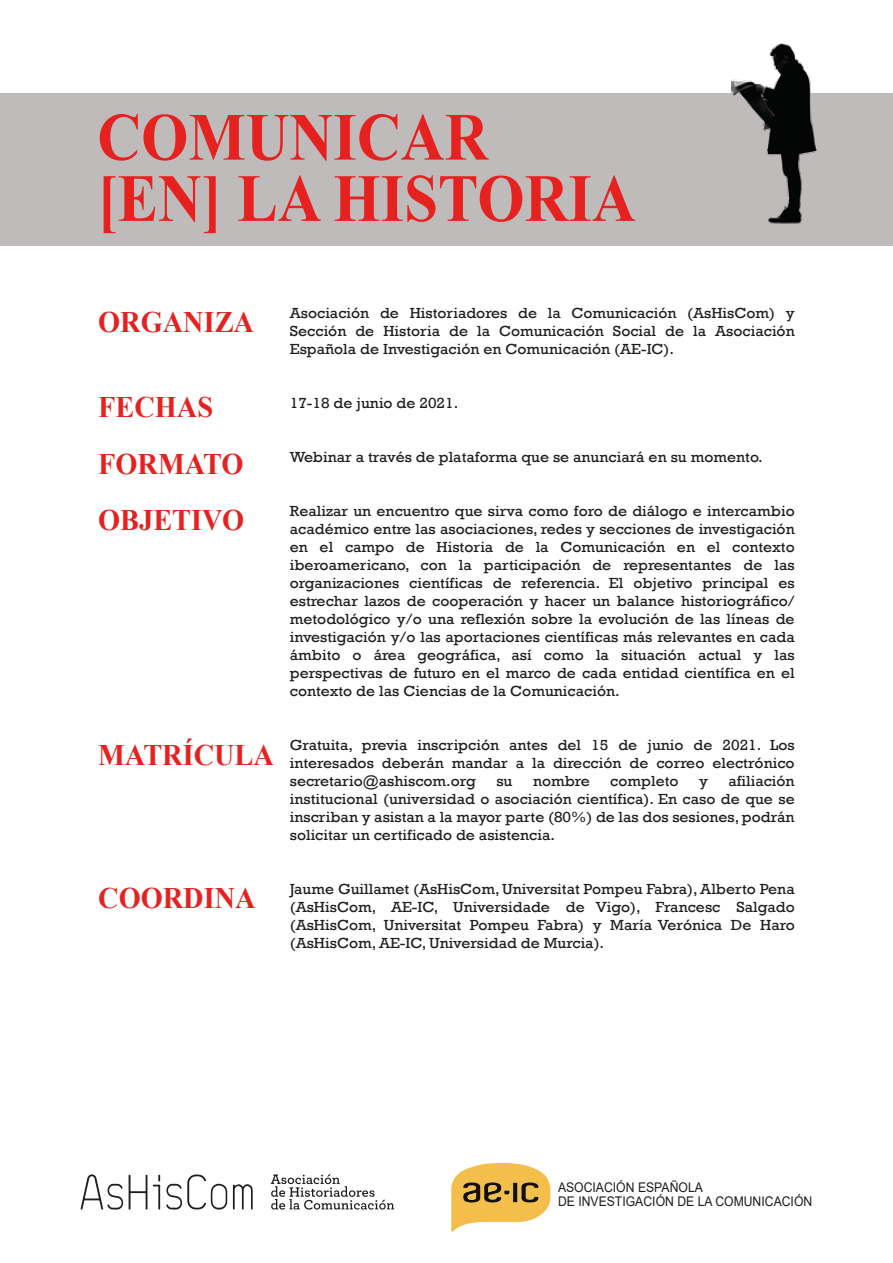
<style>
.page{position:relative;width:893px;height:1263px;background:#fff}
.page>*{position:absolute;margin:0;border:0;box-sizing:border-box;transform-origin:0 0}
.t1{font:700 67.5px/61.2px "Times New Roman";color:#e52220;scale:.9 1}
.t2{font:700 29.7px/56.7px "Times New Roman";color:#e52220;scale:.95 1}
.t3{font:15px/18px "Rockwell";color:#1d1d1b;text-align:justify;scale:1.05 1}
.t4{font:13.35px/14.1px "Arial";color:#1d1d1b;scale:.92 1}
</style>
<div class="page">
<div style="left:0;top:93px;width:893px;height:152px;background:#bfbbbb"></div>
<img style="left:731px;top:43px;width:85px;height:181px">
<svg style="left:129px;top:1175px;width:18px;height:34px"></svg>
<svg style="left:233px;top:1184px;width:20px;height:25px"></svg>
<svg style="left:166px;top:1174px;width:61px;height:36px"></svg>
<svg style="left:81px;top:1174px;width:42px;height:36px"></svg>
<svg style="left:153px;top:1175px;width:7px;height:34px"></svg>
<svg style="left:271px;top:1174px;width:123px;height:36px"></svg>
<svg style="left:451px;top:1163px;width:99px;height:68px"></svg>
<h1 class="t1" style="left:97px;top:104px;width:600px">COMUNICAR<br>[EN] LA HISTORIA</h1>
<h2 class="t2" style="left:98px;top:292px;width:165px">ORGANIZA</h2>
<h2 class="t2" style="left:98px;top:378px;width:155px">FECHAS<br>FORMATO<br>OBJETIVO</h2>
<p class="t3" style="left:290px;top:304px;width:482px">Asociación de Historiadores de la Comunicación (AsHisCom) y Sección de Historia de la Comunicación Social de la Asociación Española de Investigación en Comunicación (AE-IC).</p>
<p class="t3" style="left:290px;top:394px;width:162px">17-18 de junio de 2021.</p>
<p class="t3" style="left:290px;top:448px;width:452px">Webinar a través de plataforma que se anunciará en su momento.</p>
<p class="t3" style="left:290px;top:502px;width:482px">Realizar un encuentro que sirva como foro de diálogo e intercambio académico entre las asociaciones, redes y secciones de investigación en el campo de Historia de la Comunicación en el contexto iberoamericano, con la participación de representantes de las organizaciones científicas de referencia. El objetivo principal es estrechar lazos de cooperación y hacer un balance historiográfico/ metodológico y/o una reflexión sobre la evolución de las líneas de investigación y/o las aportaciones científicas más relevantes en cada ámbito o área geográfica, así como la situación actual y las perspectivas de futuro en el marco de cada entidad científica en el contexto de las Ciencias de la Comunicación.</p>
<h2 class="t2" style="left:98px;top:726px;width:186px">MATRÍCULA</h2>
<p class="t3" style="left:290px;top:736px;width:482px">Gratuita, previa inscripción antes del 15 de junio de 2021. Los interesados deberán mandar a la dirección de correo electrónico secretario@ashiscom.org</p>
<p class="t3" style="left:290px;top:772px;width:482px;text-indent:439px">afiliación institucional (universidad o asociación científica). En caso de que se inscriban y asistan a la mayor parte (80%) de las dos sesiones, podrán solicitar un certificado de asistencia.</p>
<p class="t3" style="left:496px;top:772px;width:17px">su</p>
<p class="t3" style="left:533px;top:772px;width:56px">nombre</p>
<p class="t3" style="left:610px;top:772px;width:67px">completo</p>
<p class="t3" style="left:699px;top:772px;width:10px">y</p>
<h2 class="t2" style="left:98px;top:869px;width:167px">COORDINA</h2>
<p class="t3" style="left:290px;top:880px;width:482px">Jaume Guillamet (AsHisCom, Universitat Pompeu Fabra), Alberto Pena (AsHisCom, AE-IC, Universidade de Vigo), Francesc Salgado (AsHisCom, Universitat Pompeu Fabra) y María Verónica De Haro (AsHisCom, AE-IC, Universidad de Murcia).</p>
<p class="t4" style="left:558px;top:1180px;width:278px">ASOCIACIÓN ESPAÑOLA<br>DE INVESTIGACIÓN DE LA COMUNICACIÓN</p>
</div>
